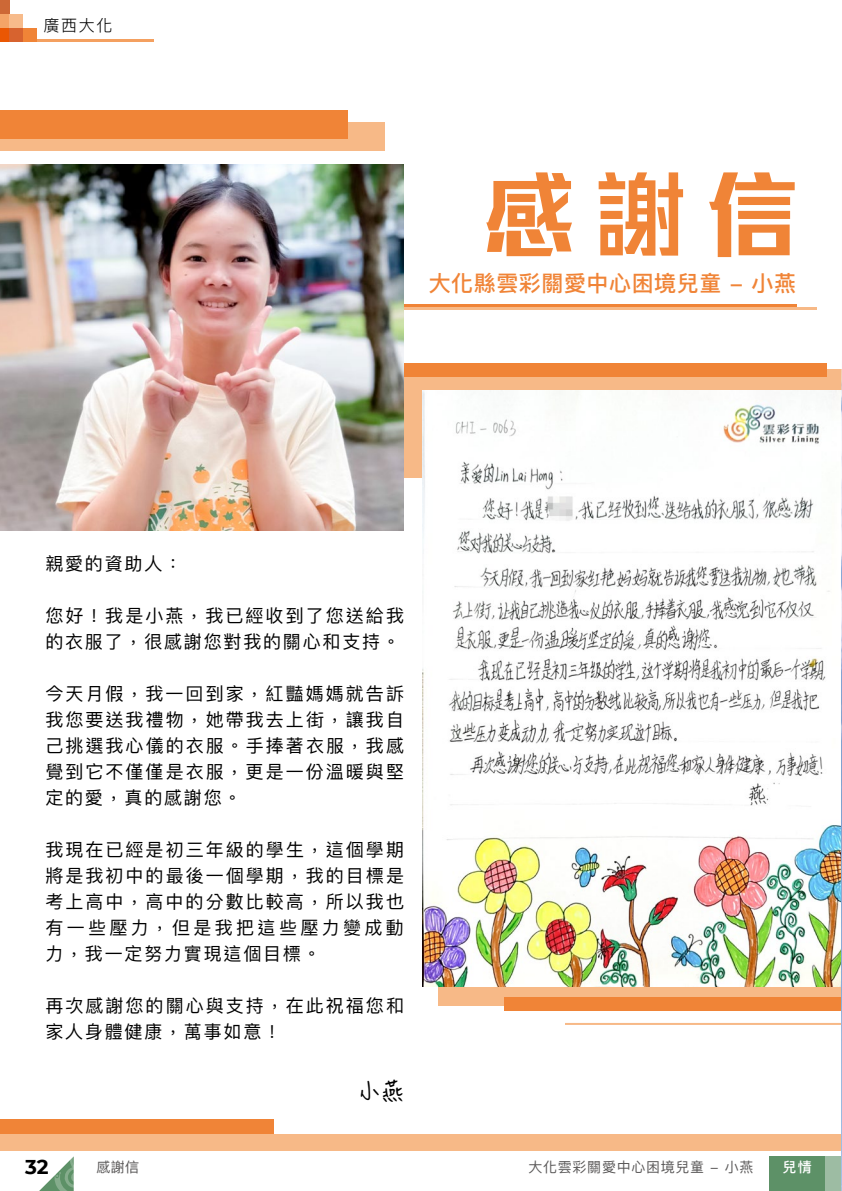
<style>
.page{position:relative;width:842px;height:1191px;background:#fff}
.page>*{position:absolute;margin:0;border:0;box-sizing:border-box;transform-origin:0 0}
.t1{font:90px "S Jshenlijunliliangticc";color:#f08437}
.t2{font:500 22px "Ping Fang TC";letter-spacing:.025em;color:#f08437}
.t3{font:22px "Hanzi Pen SC W5";color:#000}
.t4{font:700 20px "Montserrat Alternates";color:#000}
.t5{font:18px/26px "Ping Fang TC";letter-spacing:.115em;color:#000}
.t6{font:300 16px "Ping Fang TC";color:#000}
.t7{font:14px "Ping Fang TC";letter-spacing:.05em;color:#595757}
.t8{font:500 14px "Ping Fang TC";color:#fff}
</style>
<div class="page">
<div style="left:0;top:122px;width:384px;height:29px;background:#f7b987"></div>
<div style="left:390px;top:369px;width:452px;height:109px;background:#f7b987"></div>
<div style="left:438px;top:897px;width:404px;height:108px;background:#f7b987"></div>
<svg style="left:514px;top:1010px;width:327px;height:15px"></svg>
<div style="left:0;top:111px;width:348px;height:28px;background:#f08437"></div>
<div style="left:0;top:1119px;width:273px;height:35px;background:#f08437"></div>
<div style="left:360px;top:363px;width:466px;height:13px;background:#f08437"></div>
<div style="left:505px;top:997px;width:337px;height:13px;background:#f08437"></div>
<div style="left:411px;top:1011px;width:153px;height:24px;background:#fff"></div>
<hr style="left:404px;top:304px;width:393px;height:3px;background:#f08437">
<hr style="left:400px;top:307px;width:416px;height:3px;background:#f7b987">
<img style="left:0;top:165px;width:404px;height:366px">
<img style="left:422px;top:390px;width:419px;height:596px">
<div style="left:0;top:1134px;width:842px;height:57px;background:#f7b987"></div>
<div style="left:0;top:1151px;width:842px;height:40px;background:#fff"></div>
<div style="left:770px;top:1156px;width:72px;height:35px;background:#5d9167"></div>
<svg style="left:39px;top:1156px;width:35px;height:35px"></svg>
<div style="left:825px;top:1156px;width:17px;height:35px;background:#9dbca3"></div>
<hr style="left:0;top:39px;width:153px;height:2px;background:#f4a060">
<div style="left:0;top:28px;width:10px;height:13px;background:#ea5703"></div>
<div style="left:23px;top:28px;width:14px;height:13px;background:#f08437"></div>
<div style="left:10px;top:28px;width:13px;height:13px;background:#d7632f"></div>
<div style="left:0;top:14px;width:10px;height:14px;background:#f4a467"></div>
<div style="left:10px;top:14px;width:13px;height:14px;background:#f7bb8b"></div>
<div style="left:0;top:0;width:10px;height:14px;background:#cd6836"></div>
<img style="left:841px;top:369px;width:1px;height:822px">
<p class="t6" style="left:44px;top:15px;width:70px">廣西大化</p>
<h1 class="t1" style="left:484px;top:160px;width:315px">感謝信</h1>
<p class="t2" style="left:429px;top:269px;width:369px">大化縣雲彩關愛中心困境兒童 - 小燕</p>
<p class="t5" style="left:45px;top:550px;width:138px">親愛的資助人：</p>
<p class="t5" style="left:45px;top:602px;width:360px">您好！我是小燕，我已經收到了您送給我的衣服了，很感謝您對我的關心和支持。</p>
<p class="t5" style="left:45px;top:680px;width:360px;text-align:justify">今天月假，我一回到家，紅豔媽媽就告訴我您要送我禮物，她帶我去上街，讓我自己挑選我心儀的衣服。手捧著衣服，我感覺到它不僅僅是衣服，更是一份溫暖與堅定的愛，真的感謝您。</p>
<p class="t5" style="left:45px;top:836px;width:360px;text-align:justify">我現在已經是初三年級的學生，這個學期將是我初中的最後一個學期，我的目標是考上高中，高中的分數比較高，所以我也有一些壓力，但是我把這些壓力變成動力，我一定努力實現這個目標。</p>
<p class="t5" style="left:45px;top:992px;width:360px">再次感謝您的關心與支持，在此祝福您和家人身體健康，萬事如意！</p>
<p class="t3" style="left:358px;top:1077px;width:47px">小燕</p>
<p class="t4" style="left:25px;top:1153px;width:25px">32</p>
<p class="t7" style="left:96px;top:1158px;width:44px">感謝信</p>
<p class="t7" style="left:528px;top:1158px;width:226px">大化雲彩關愛中心困境兒童 - 小燕</p>
<p class="t8" style="left:782px;top:1158px;width:31px">兒情</p>
</div>
